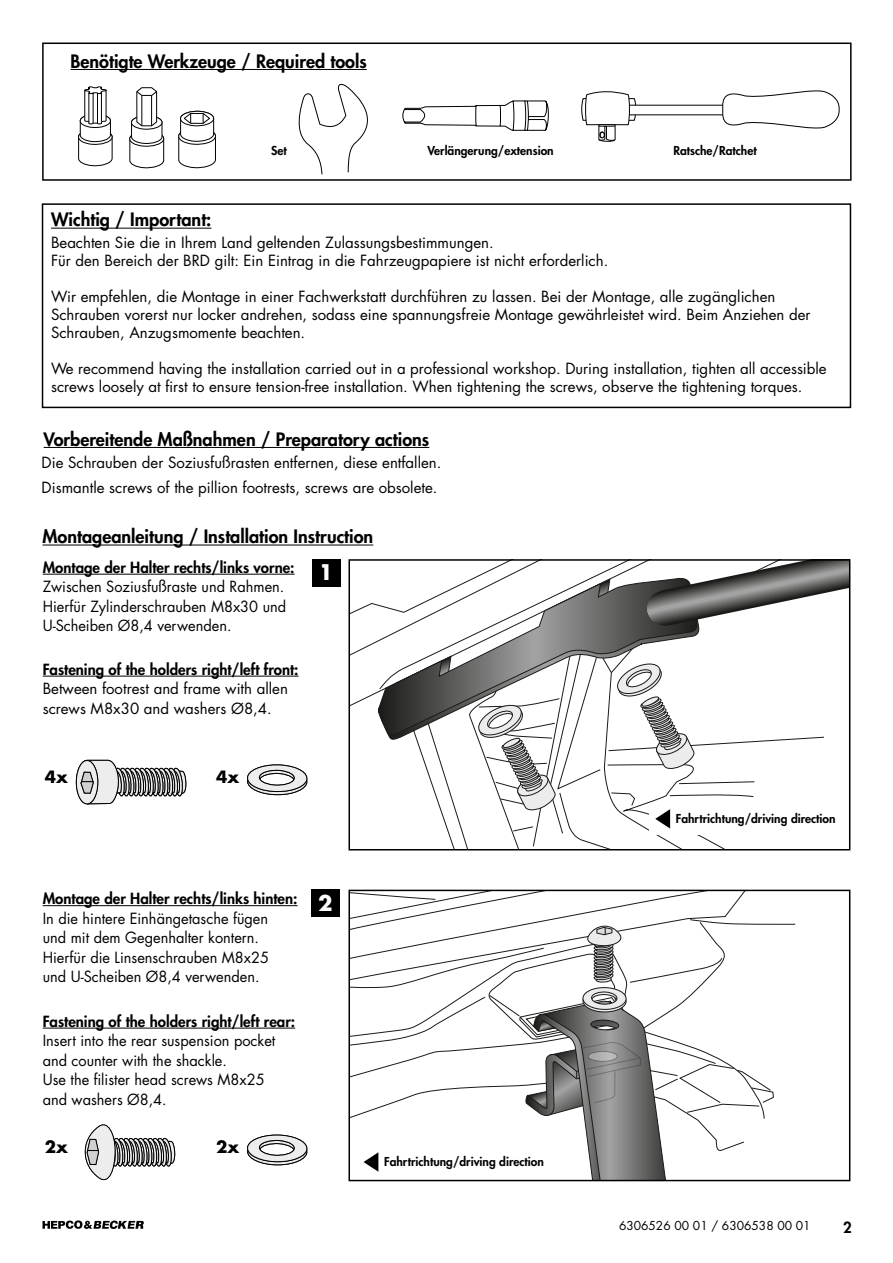
<style>
.page{position:relative;width:893px;height:1263px;background:#fff}
.page>*{position:absolute;margin:0;border:0;box-sizing:border-box;transform-origin:0 0}
.t1{font:700 21px "Futura Std";color:#fff}
.t2{font:800 18px "Futura Std";color:#000}
.t3{font:700 16.5px "Futura Std";color:#000}
.t4{font:15px/19.5px "Futura Std";color:#000}
.t5{font:800 15px "Futura Std";color:#000}
.t6{font:800 12px "Futura Std";color:#000}
.t7{font:12px "Futura Std";color:#000}
.s1{font-weight:800}
.s2{font-weight:700;font-size:21px;color:#fff}
</style>
<div class="page">
<svg style="left:43px;top:1220px;width:101px;height:9px"></svg>
<div style="left:42px;top:43px;width:810px;height:138px;border:2px solid #000"></div>
<div style="left:42px;top:203px;width:809px;height:205px;border:2px solid #000"></div>
<svg style="left:78px;top:86px;width:35px;height:81px"></svg>
<svg style="left:298px;top:83px;width:542px;height:92px"></svg>
<svg style="left:178px;top:110px;width:38px;height:59px"></svg>
<svg style="left:129px;top:87px;width:36px;height:82px"></svg>
<hr style="left:71px;top:69px;width:296px;height:1px;background:#000">
<hr style="left:51px;top:228px;width:160px;height:1px;background:#000">
<hr style="left:44px;top:447px;width:385px;height:1px;background:#000">
<div style="left:312px;top:559px;width:29px;height:28px;background:#000"></div>
<hr style="left:43px;top:574px;width:252px;height:1px;background:#000">
<hr style="left:43px;top:676px;width:256px;height:1px;background:#000">
<hr style="left:43px;top:545px;width:330px;height:1px;background:#000">
<svg style="left:247px;top:764px;width:61px;height:32px"></svg>
<svg style="left:247px;top:1134px;width:61px;height:32px"></svg>
<svg style="left:76px;top:759px;width:111px;height:46px"></svg>
<svg style="left:349px;top:560px;width:501px;height:290px"></svg>
<svg style="left:349px;top:890px;width:446px;height:290px"></svg>
<div style="left:311px;top:890px;width:29px;height:27px;background:#000"></div>
<hr style="left:43px;top:905px;width:255px;height:1px;background:#000">
<hr style="left:43px;top:1028px;width:252px;height:1px;background:#000">
<svg style="left:84px;top:1124px;width:92px;height:57px"></svg>
<p class="t2" style="left:71px;top:50px;width:298px">Benötigte Werkzeuge / Required tools</p>
<p class="t6" style="left:271px;top:143px;width:17px">Set</p>
<p class="t6" style="left:428px;top:143px;width:128px">Verlängerung/extension</p>
<p class="t6" style="left:673px;top:143px;width:85px">Ratsche/Ratchet</p>
<p class="t2" style="left:51px;top:208px;width:162px">Wichtig / Important:</p>
<p class="t4" style="left:51px;top:234px;width:559px;line-height:18px">Beachten Sie die in Ihrem Land geltenden Zulassungsbestimmungen.<br>Für den Bereich der BRD gilt: Ein Eintrag in die Fahrzeugpapiere ist nicht erforderlich.</p>
<p class="t4" style="left:51px;top:288px;width:761px;line-height:18px">Wir empfehlen, die Montage in einer Fachwerkstatt durchführen zu lassen. Bei der Montage, alle zugänglichen<br>Schrauben vorerst nur locker andrehen, sodass eine spannungsfreie Montage gewährleistet wird. Beim Anziehen der<br>Schrauben, Anzugsmomente beachten.</p>
<p class="t4" style="left:51px;top:360px;width:777px;line-height:18px">We recommend having the installation carried out in a professional workshop. During installation, tighten all accessible screws loosely at first to ensure tension-free installation. When tightening the screws, observe the tightening torques.</p>
<p class="t2" style="left:44px;top:428px;width:387px">Vorbereitende Maßnahmen / Preparatory actions</p>
<p class="t4" style="left:42px;top:450px;width:401px;line-height:25.5px">Die Schrauben der Soziusfußrasten entfernen, diese entfallen.<br>Dismantle screws of the pillion footrests, screws are obsolete.</p>
<p class="t2" style="left:43px;top:525px;width:332px">Montageanleitung / Installation Instruction</p>
<p class="t5" style="left:43px;top:558px;width:253px">Montage der Halter rechts/links vorne:</p>
<p class="t4" style="left:43px;top:577px;width:245px;text-align:justify">Zwischen Soziusfußraste und Rahmen.<br>Hierfür Zylinderschrauben M8x30 und U-Scheiben Ø8,4 verwenden.</p>
<p class="t5" style="left:43px;top:660px;width:257px">Fastening of the holders right/left front:</p>
<p class="t4" style="left:43px;top:679px;width:247px">Between footrest and frame with allen screws M8x30 and washers Ø8,4.</p>
<p class="t3" style="left:45px;top:766px;width:25px">4x</p>
<p class="t3" style="left:216px;top:766px;width:25px">4x</p>
<h1 class="t1" style="left:319px;top:558px;width:16px">1</h1>
<p class="t4" style="left:43px;top:889px;width:291px"><span class="s1">Montage der Halter rechts/links hinten:</span> <span class="s2">2<br></span>In die hintere Einhängetasche fügen<br>und mit dem Gegenhalter kontern.<br>Hierfür die Linsenschrauben M8x25<br>und U-Scheiben Ø8,4 verwenden.</p>
<p class="t5" style="left:43px;top:1011px;width:254px">Fastening of the holders right/left rear:</p>
<p class="t4" style="left:43px;top:1031px;width:234px">Insert into the rear suspension pocket and counter with the shackle.<br>Use the filister head screws M8x25 and washers Ø8,4.</p>
<p class="t3" style="left:45px;top:1136px;width:25px">2x</p>
<p class="t3" style="left:216px;top:1136px;width:25px">2x</p>
<p class="t6" style="left:384px;top:1154px;width:161px">Fahrtrichtung/driving direction</p>
<p class="t6" style="left:676px;top:811px;width:161px">Fahrtrichtung/driving direction</p>
<p class="t7" style="left:619px;top:1218px;width:193px">6306526 00 01 / 6306538 00 01</p>
<p class="t5" style="left:843px;top:1218px;width:10px">2</p>
</div>
